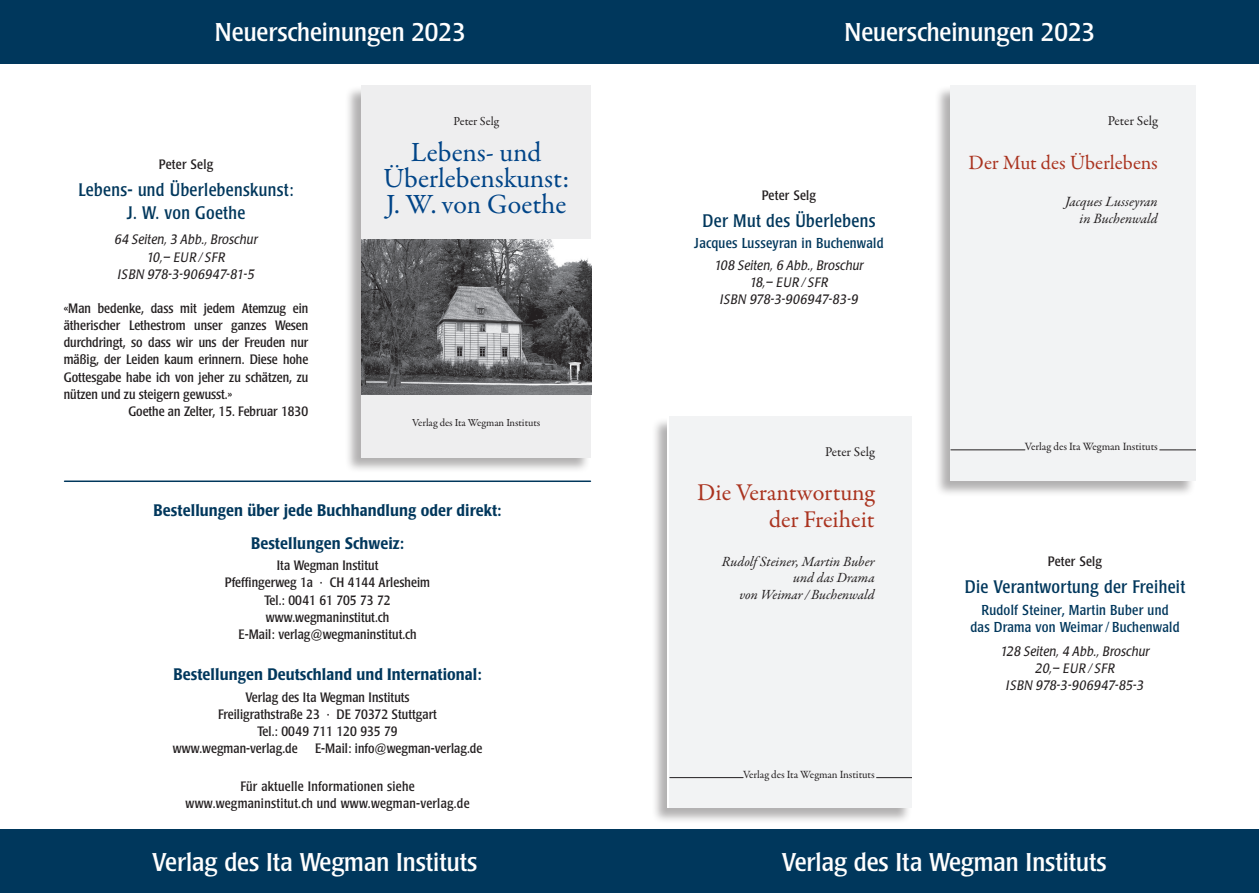
<style>
.page{position:relative;width:1259px;height:893px;background:#fff}
.page>*{position:absolute;margin:0;border:0;box-sizing:border-box;transform-origin:0 0}
.t1{font:27.9px/26.2px "Garamond Premr Pro";letter-spacing:-.005em;color:#014588;text-align:center}
.Autor{font:condensed 25.5px "Poppl Laudatio";color:#fff;scale:1.06 1}
.t2{font:24.3px/27px "Garamond Premr Pro";letter-spacing:-.005em;color:#aa331f;text-align:right}
.t3{font:20.4px "Garamond Premr Pro";letter-spacing:-.005em;color:#aa331f}
.t4{font:condensed 18px/22.5px "Poppl Laudatio";letter-spacing:.02em;color:#00375c;text-align:center}
.Fußzeile{font:500 condensed 16.5px "Poppl Laudatio";letter-spacing:.005em;color:#00375c}
.t5{font:condensed 14.25px/17.2px "Poppl Laudatio";letter-spacing:.02em;color:#00375c;text-align:center}
.t6{font:italic 14.25px/16.8px "Garamond Premr Pro";color:#231f20;text-align:right}
.t7{font:italic 14.1px/16.5px "Garamond Premr Pro";color:#231f20;text-align:right}
.t8{font:13.65px "Garamond Premr Pro";color:#231f20}
.Autor-2{font:condensed 13.5px/17.2px "Poppl Laudatio";letter-spacing:.02em;color:#231f20;text-align:justify}
.Fußzeile-2{font:condensed 13.5px "Poppl Laudatio";letter-spacing:.005em;color:#231f20}
.t9{font:italic 13.5px "Poppl Laudatio";letter-spacing:.02em;color:#231f20;scale:.9 1}
.t10{font:italic 13.5px "Poppl Laudatio";letter-spacing:.04em;color:#231f20;scale:.9 1}
.Autor-3{font:condensed 13.5px "Poppl Laudatio";color:#231f20}
.t11{font:13.5px "Garamond Premr Pro";color:#231f20}
.t12{font:12.3px "Garamond Premr Pro";color:#231f20}
.t13{font:11.25px "Garamond Premr Pro";letter-spacing:-.005em;color:#231f20}
.t14{font:11.1px "Garamond Premr Pro";letter-spacing:-.005em;color:#231f20}
.t15{font:10.8px "Garamond Premr Pro";letter-spacing:-.005em;color:#231f20}
</style>
<div class="page">
<div style="left:0;top:0;width:629px;height:64px;background:#00375c"></div>
<div style="left:0;top:829px;width:629px;height:64px;background:#00375c"></div>
<hr style="left:65px;top:480px;width:525px;height:2px;background:#00375c">
<div style="left:629px;top:0;width:630px;height:64px;background:#00375c"></div>
<div style="left:629px;top:829px;width:630px;height:64px;background:#00375c"></div>
<div style="left:651px;top:417px;width:261px;height:408px;background:#231f20;opacity:.35"></div>
<div style="left:669px;top:417px;width:243px;height:391px;background:#f2f3f4"></div>
<hr style="left:670px;top:777px;width:73px;height:1px;background:#231f20">
<hr style="left:876px;top:777px;width:36px;height:1px;background:#231f20">
<div style="left:934px;top:85px;width:261px;height:412px;background:#231f20;opacity:.35"></div>
<div style="left:950px;top:85px;width:245px;height:395px;background:#f2f3f4"></div>
<hr style="left:951px;top:449px;width:74px;height:1px;background:#231f20">
<hr style="left:1159px;top:450px;width:36px;height:1px;background:#231f20">
<div style="left:344px;top:86px;width:247px;height:388px;background:#231f20;opacity:.35"></div>
<div style="left:361px;top:85px;width:230px;height:372px;background:#eeeeef"></div>
<img style="left:361px;top:240px;width:230px;height:155px">
<p class="Autor" style="left:215px;top:18px;width:238px">Neuerscheinungen 2023</p>
<p class="Autor" style="left:844px;top:18px;width:238px">Neuerscheinungen 2023</p>
<p class="Autor-2" style="left:159px;top:156px;width:56px">Peter Selg</p>
<p class="t4" style="left:78px;top:179px;width:217px">Lebens- und Überlebenskunst:<br>J. W. von Goethe</p>
<p class="t9" style="left:114px;top:232px;width:161px">64 Seiten, 3 Abb., Broschur</p>
<p class="t9" style="left:147px;top:249px;width:89px">10,– EUR/SFR</p>
<p class="t10" style="left:118px;top:267px;width:153px">ISBN 978-3-906947-81-5</p>
<p class="Autor-2" style="left:64px;top:300px;width:246px">«Man bedenke, dass mit jedem Atemzug ein ätherischer Lethestrom unser ganzes Wesen durchdringt, so dass wir uns der Freuden nur mäßig, der Leiden kaum erinnern. Diese hohe Gottesgabe habe ich von jeher zu schätzen, zu nützen und zu steigern gewusst.»</p>
<p class="Autor-3" style="left:128px;top:404px;width:181px">Goethe an Zelter, 15. Februar 1830</p>
<p class="t12" style="left:453px;top:114px;width:47px">Peter Selg</p>
<p class="t1" style="left:383px;top:140px;width:188px">Lebens- und<br>Überlebenskunst:<br>J. W. von Goethe</p>
<p class="t15" style="left:412px;top:416px;width:129px">Verlag des Ita Wegman Instituts</p>
<p class="Fußzeile" style="left:154px;top:501px;width:349px">Bestellungen über jede Buchhandlung oder direkt:</p>
<p class="Fußzeile" style="left:251px;top:533px;width:154px">Bestellungen Schweiz:</p>
<p class="Fußzeile-2" style="left:277px;top:558px;width:103px">Ita Wegman Institut</p>
<p class="Fußzeile-2" style="left:225px;top:575px;width:207px">Pfeffingerweg 1a · CH 4144 Arlesheim</p>
<p class="Fußzeile-2" style="left:264px;top:592px;width:128px">Tel.: 0041 61 705 73 72</p>
<p class="Fußzeile-2" style="left:266px;top:610px;width:125px">www.wegmaninstitut.ch</p>
<p class="Fußzeile-2" style="left:238px;top:627px;width:180px">E-Mail: verlag@wegmaninstitut.ch</p>
<p class="Fußzeile" style="left:173px;top:665px;width:310px">Bestellungen Deutschland und International:</p>
<p class="Fußzeile-2" style="left:245px;top:689px;width:166px">Verlag des Ita Wegman Instituts</p>
<p class="Fußzeile-2" style="left:218px;top:707px;width:220px">Freiligrathstraße 23 · DE 70372 Stuttgart</p>
<p class="Fußzeile-2" style="left:257px;top:724px;width:142px">Tel.: 0049 711 120 935 79</p>
<p class="Fußzeile-2" style="left:173px;top:741px;width:127px">www.wegman-verlag.de</p>
<p class="Fußzeile-2" style="left:315px;top:741px;width:169px">E-Mail: info@wegman-verlag.de</p>
<p class="Autor-2" style="left:185px;top:778px;width:286px;text-align:center">Für aktuelle Informationen siehe www.wegmaninstitut.ch und www.wegman-verlag.de</p>
<p class="Autor" style="left:152px;top:848px;width:308px">Verlag des Ita Wegman Instituts</p>
<p class="Autor-2" style="left:762px;top:187px;width:56px">Peter Selg</p>
<p class="t4" style="left:702px;top:209px;width:174px">Der Mut des Überlebens</p>
<p class="t5" style="left:694px;top:235px;width:191px">Jacques Lusseyran in Buchenwald</p>
<p class="t9" style="left:714px;top:257px;width:167px">108 Seiten, 6 Abb., Broschur</p>
<p class="t9" style="left:750px;top:275px;width:89px">18,– EUR/SFR</p>
<p class="t10" style="left:720px;top:292px;width:155px">ISBN 978-3-906947-83-9</p>
<p class="t11" style="left:825px;top:444px;width:51px">Peter Selg</p>
<p class="t2" style="left:697px;top:479px;width:179px">Die Verantwortung der Freiheit</p>
<p class="t7" style="left:721px;top:554px;width:154px">Rudolf Steiner, Martin Buber und das Drama<br>von Weimar / Buchenwald</p>
<p class="t14" style="left:743px;top:767px;width:133px">Verlag des Ita Wegman Instituts</p>
<p class="t8" style="left:1107px;top:113px;width:52px">Peter Selg</p>
<p class="t3" style="left:968px;top:150px;width:191px">Der Mut des Überlebens</p>
<p class="t6" style="left:1065px;top:194px;width:94px">Jacques Lusseyran in Buchenwald</p>
<p class="t13" style="left:1025px;top:440px;width:134px">Verlag des Ita Wegman Instituts</p>
<p class="Autor-2" style="left:1048px;top:553px;width:56px">Peter Selg</p>
<p class="t4" style="left:964px;top:576px;width:222px">Die Verantwortung der Freiheit</p>
<p class="t5" style="left:970px;top:601px;width:211px">Rudolf Steiner, Martin Buber und das Drama von Weimar/ Buchenwald</p>
<p class="t9" style="left:1000px;top:643px;width:167px">128 Seiten, 4 Abb., Broschur</p>
<p class="t9" style="left:1035px;top:661px;width:90px">20,– EUR/SFR</p>
<p class="t10" style="left:1006px;top:678px;width:154px">ISBN 978-3-906947-85-3</p>
<p class="Autor" style="left:781px;top:848px;width:308px">Verlag des Ita Wegman Instituts</p>
</div>
